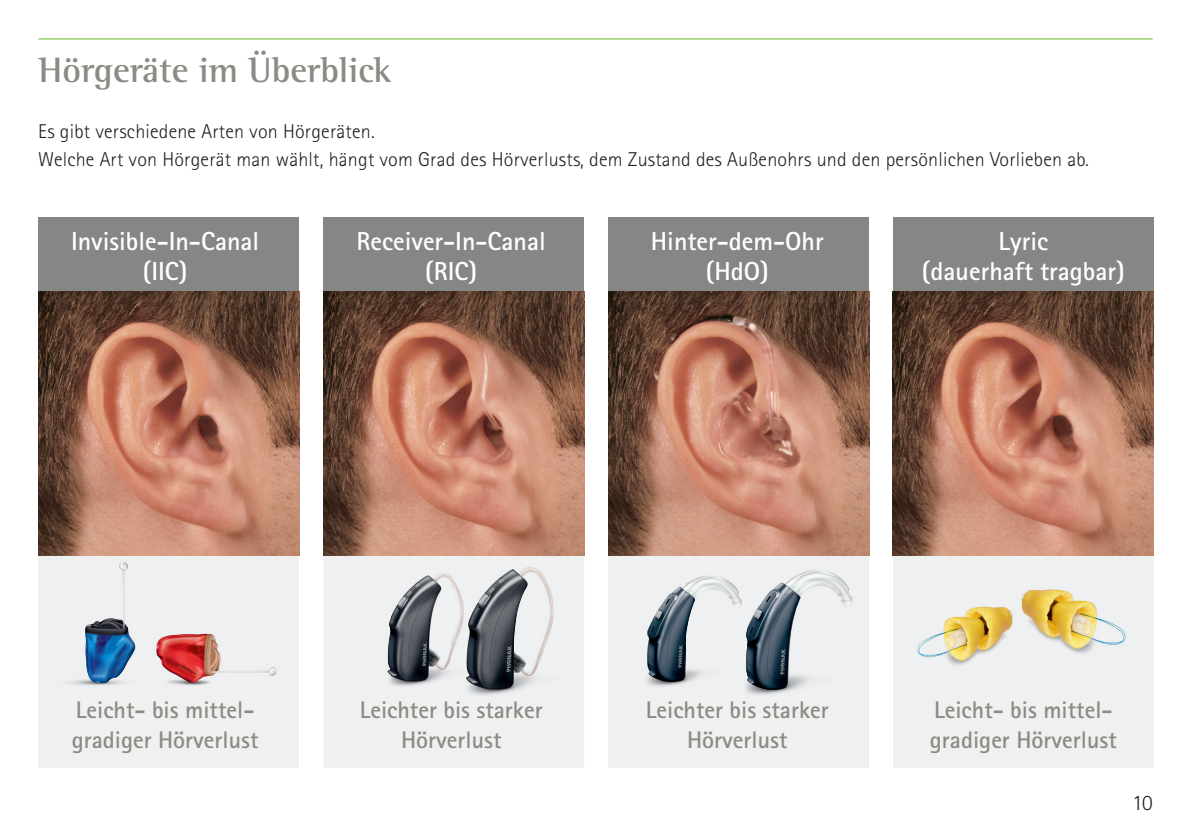
<style>
.page{position:relative;width:1191px;height:840px;background:#fff}
.page>*{position:absolute;margin:0;border:0;box-sizing:border-box;transform-origin:0 0}
.t1{font:700 36px "Rotis Semi Serif Pro";color:#8b8b83}
.t2{font:700 26px/30px "Rotis Sans Serif Pro";color:#fff;text-align:center}
.t3{font:700 24px/30px "Rotis Sans Serif Pro";color:#8b8b83}
.t4{font:300 22px "Rotis Sans Serif Pro";color:#231f20}
.t5{font:300 20px/28px "Rotis Sans Serif Pro";letter-spacing:.01em;color:#231f20}
</style>
<div class="page">
<hr style="left:38px;top:38px;width:1114px;height:2px;background:#7fc241">
<div style="left:38px;top:217px;width:261px;height:74px;background:#858785"></div>
<div style="left:323px;top:217px;width:261px;height:74px;background:#858785"></div>
<div style="left:608px;top:217px;width:261px;height:74px;background:#858785"></div>
<div style="left:893px;top:217px;width:260px;height:74px;background:#858785"></div>
<div style="left:893px;top:555px;width:260px;height:212px;background:#eff0f0"></div>
<div style="left:608px;top:553px;width:261px;height:214px;background:#eff0f0"></div>
<img style="left:686px;top:555px;width:183px;height:50px">
<img style="left:745px;top:686px;width:50px;height:9px">
<div style="left:323px;top:555px;width:261px;height:212px;background:#eff0f0"></div>
<div style="left:38px;top:553px;width:261px;height:214px;background:#eff0f0"></div>
<img style="left:323px;top:291px;width:261px;height:264px">
<div style="left:465px;top:559px;width:113px;height:51px;background:#eef0f1"></div>
<img style="left:465px;top:610px;width:113px;height:51px">
<img style="left:451px;top:661px;width:127px;height:50px">
<img style="left:893px;top:291px;width:260px;height:264px">
<img style="left:38px;top:291px;width:261px;height:264px">
<div style="left:331px;top:559px;width:134px;height:141px;background:#eef0f1"></div>
<img style="left:608px;top:291px;width:261px;height:264px">
<img style="left:646px;top:559px;width:95px;height:128px">
<img style="left:156px;top:643px;width:121px;height:42px">
<img style="left:68px;top:642px;width:67px;height:44px">
<img style="left:746px;top:569px;width:105px;height:120px">
<img style="left:647px;top:575px;width:93px;height:106px">
<img style="left:85px;top:562px;width:49px;height:120px">
<img style="left:157px;top:633px;width:119px;height:49px">
<img style="left:387px;top:572px;width:76px;height:109px">
<img style="left:467px;top:566px;width:86px;height:123px">
<div style="left:1017px;top:574px;width:113px;height:87px;background:#eef0f1"></div>
<div style="left:911px;top:599px;width:106px;height:72px;background:#eef0f1"></div>
<img style="left:918px;top:606px;width:94px;height:54px">
<img style="left:1021px;top:589px;width:103px;height:59px">
<h1 class="t1" style="left:38px;top:56px;width:354px">Hörgeräte im Überblick</h1>
<p class="t5" style="left:38px;top:119px;width:1052px">Es gibt verschiedene Arten von Hörgeräten.<br>Welche Art von Hörgerät man wählt, hängt vom Grad des Hörverlusts, dem Zustand des Außenohrs und den persönlichen Vorlieben ab.</p>
<h2 class="t2" style="left:71px;top:229px;width:190px">Invisible-In-Canal (IIC)</h2>
<h2 class="t2" style="left:357px;top:229px;width:191px">Receiver-In-Canal (RIC)</h2>
<h2 class="t2" style="left:651px;top:229px;width:174px">Hinter-dem-Ohr (HdO)</h2>
<h2 class="t2" style="left:922px;top:229px;width:204px">Lyric<br>(dauerhaft tragbar)</h2>
<p class="t3" style="left:72px;top:696px;width:188px">Leicht- bis mittel&shy;gradiger Hörverlust</p>
<p class="t3" style="left:360px;top:696px;width:184px;text-align:center">Leichter bis starker<br>Hörverlust</p>
<p class="t3" style="left:646px;top:696px;width:184px;text-align:center">Leichter bis starker<br>Hörverlust</p>
<p class="t3" style="left:930px;top:696px;width:188px">Leicht- bis mittel&shy;gradiger Hörverlust</p>
<p class="t4" style="left:1132px;top:794px;width:22px">10</p>
</div>
